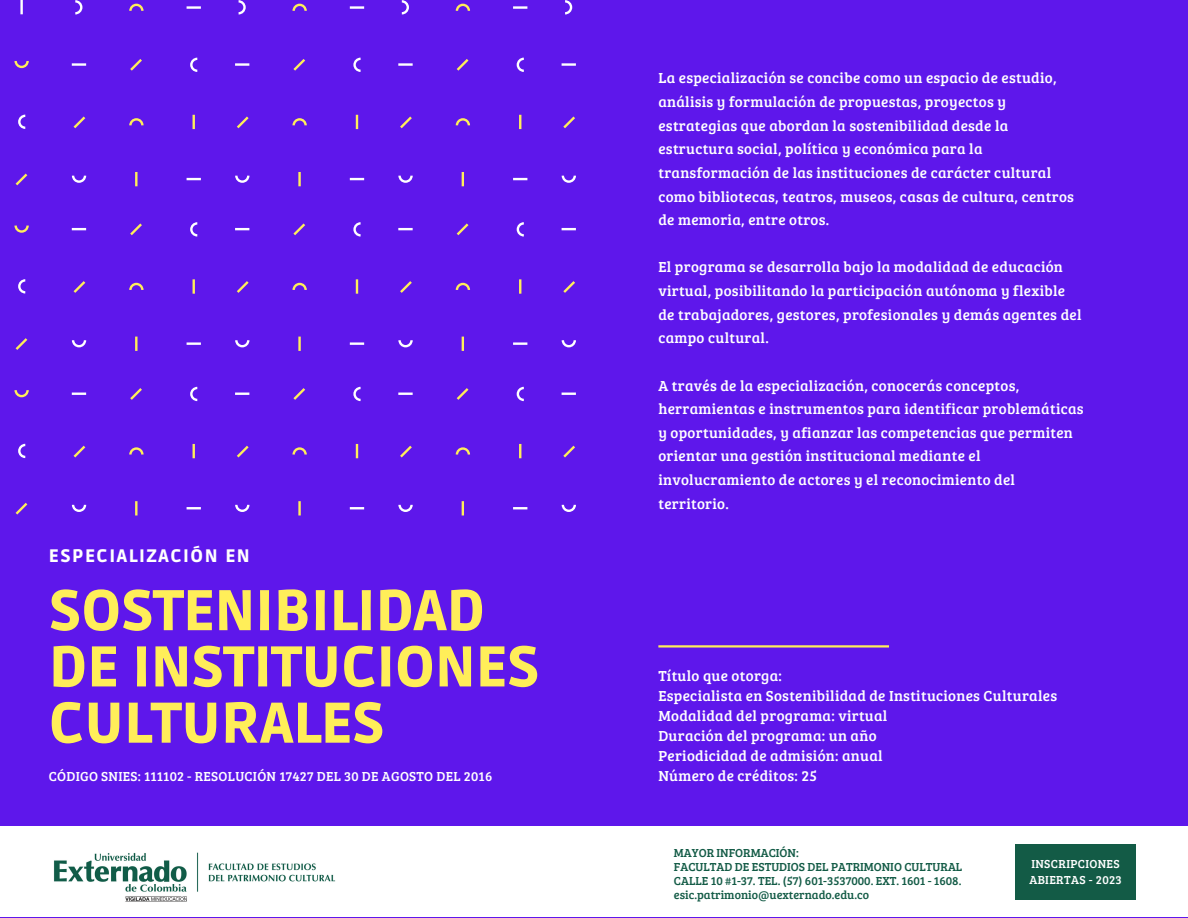
<style>
.page{position:relative;width:1188px;height:918px;background:#5e17eb}
.page>*{position:absolute;margin:0;border:0;box-sizing:border-box;transform-origin:0 0}
.t1{font:900 57px/56.2px "Ruda";color:#ffee59}
.t2{font:900 18px "Ruda";letter-spacing:.09em;color:#fff}
.t3{font:15px/23.7px "Bree Serif";letter-spacing:.02em;color:#fff}
.t4{font:13.5px "Bree Serif";letter-spacing:.02em;color:#fff}
.t5{font:12px/14px "Bree Serif";color:#135b46}
.t6{font:12px/16px "Bree Serif";letter-spacing:.03em;color:#fff}
</style>
<div class="page">
<svg style="left:14px;top:0;width:562px;height:516px"></svg>
<div style="left:0;top:826px;width:1188px;height:91px;background:#fff"></div>
<img style="left:54px;top:852px;width:282px;height:50px">
<hr style="left:658px;top:645px;width:231px;height:3px;background:#ffee59">
<div style="left:1015px;top:844px;width:121px;height:56px;background:#135b46"></div>
<p class="t2" style="left:49px;top:546px;width:202px">ESPECIALIZACIÓN EN</p>
<h1 class="t1" style="left:49px;top:584px;width:492px">SOSTENIBILIDAD<br>DE INSTITUCIONES<br>CULTURALES</h1>
<p class="t4" style="left:49px;top:767px;width:445px">CÓDIGO SNIES: 111102 - RESOLUCIÓN 17427 DEL 30 DE AGOSTO DEL 2016</p>
<p class="t3" style="left:658px;top:66px;width:417px">La especialización se concibe como un espacio de estudio, análisis y formulación de propuestas, proyectos y estrategias que abordan la sostenibilidad desde la estructura social, política y económica para la transformación de las instituciones de carácter cultural como bibliotecas, teatros, museos, casas de cultura, centros de memoria, entre otros.</p>
<p class="t3" style="left:658px;top:255px;width:425px">El programa se desarrolla bajo la modalidad de educación virtual, posibilitando la participación autónoma y flexible de trabajadores, gestores, profesionales y demás agentes del campo cultural.</p>
<p class="t3" style="left:658px;top:373px;width:427px">A través de la especialización, conocerás conceptos, herramientas e instrumentos para identificar problemáticas y oportunidades, y afianzar las competencias que permiten orientar una gestión institucional mediante el involucramiento de actores y el reconocimiento del territorio.</p>
<p class="t3" style="left:658px;top:665px;width:400px;line-height:20px">Título que otorga:<br>Especialista en Sostenibilidad de Instituciones Culturales Modalidad del programa: virtual<br>Duración del programa: un año<br>Periodicidad de admisión: anual<br>Número de créditos: 25</p>
<p class="t5" style="left:674px;top:845px;width:290px">MAYOR INFORMACIÓN:<br>FACULTAD DE ESTUDIOS DEL PATRIMONIO CULTURAL CALLE 10 #1-37. TEL. (57) 601-3537000. EXT. 1601 - 1608. esic.patrimonio@uexternado.edu.co</p>
<p class="t6" style="left:1029px;top:855px;width:94px">INSCRIPCIONES<br>ABIERTAS - 2023</p>
</div>
